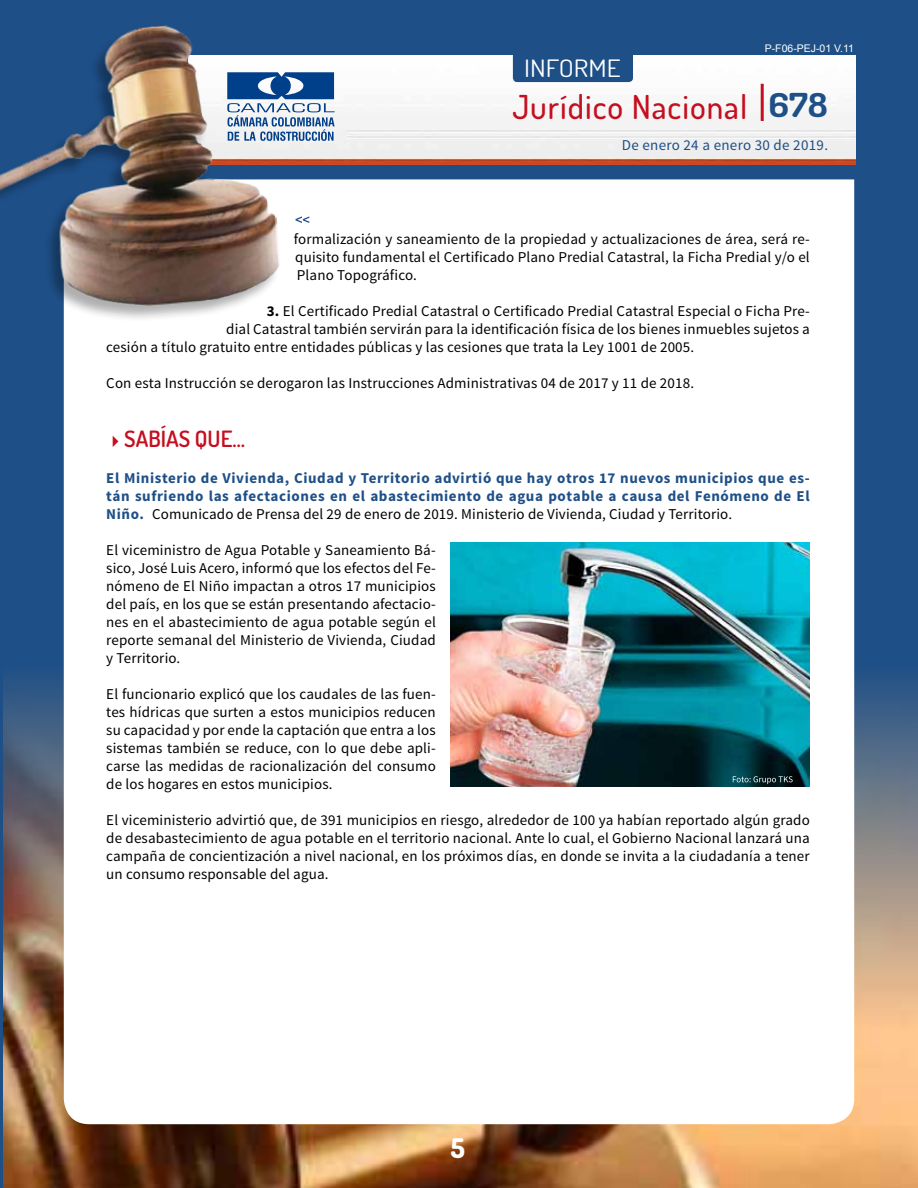
<style>
.page{position:relative;width:918px;height:1188px;background:#1e4f87}
.page>*{position:absolute;margin:0;border:0;box-sizing:border-box;transform-origin:0 0}
.t1{font:500 33px "Dosis";letter-spacing:.03em;color:#c50e1f}
.t2{font:800 27px "Dosis";color:#fff}
.t3{font:24px "Dosis";color:#fff;scale:1.14 1}
.t4{font:600 22.5px "Dosis";color:#c50e1f}
.t5{font:15px/18px "Source Sans Pro";letter-spacing:.01em;color:#000;text-align:justify}
.t6{font:700 15px/18px "Source Sans Pro";letter-spacing:.04em;color:#1e4f87;text-align:justify}
.t7{font:15px "Source Sans Pro";letter-spacing:.02em;color:#1e4f87}
.t8{font:10.5px "Arial";color:#fff}
.s1{font-weight:700;color:#1e4f87}
.s2{font-weight:700}
.s3{font-weight:400;color:#000}
</style>
<div class="page">
<img style="left:4px;top:665px;width:914px;height:523px">
<div style="left:64px;top:179px;width:790px;height:945px;background:#fff"></div>
<img style="left:282px;top:55px;width:574px;height:109px">
<div style="left:513px;top:37px;width:120px;height:45px;background:#1e4f87;border-radius:4px"></div>
<hr style="left:761px;top:84px;width:3px;height:37px;background:#c50e1f">
<div style="left:0;top:26px;width:280px;height:297px;background:#000;opacity:.32"></div>
<img style="left:0;top:25px;width:282px;height:291px">
<svg style="left:227px;top:72px;width:108px;height:69px;background:#7999bf"></svg>
<svg style="left:296px;top:216px;width:13px;height:7px"></svg>
<img style="left:451px;top:542px;width:358px;height:245px">
<svg style="left:733px;top:776px;width:60px;height:8px"></svg>
<h3 class="t3" style="left:524px;top:53px;width:86px">INFORME</h3>
<p class="t8" style="left:765px;top:42px;width:91px">P-F06-PEJ-01 V.11</p>
<h1 class="t1" style="left:512px;top:85px;width:317px">Jurídico Nacional <span class="s1">678</span></h1>
<p class="t7" style="left:622px;top:136px;width:208px">De enero 24 a enero 30 de 2019.</p>
<p class="t5" style="left:294px;top:231px;width:517px">formalización y saneamiento de la propiedad y actualizaciones de área, será re&shy;quisito fundamental el Certificado Plano Predial Catastral, la Ficha Predial y/o el Plano Topográfico.</p>
<p class="t5" style="left:267px;top:303px;width:544px"><span class="s2">3.</span> El Certificado Predial Catastral o Certificado Predial Catastral Especial o Ficha Pre-</p>
<p class="t5" style="left:226px;top:321px;width:585px">dial Catastral también servirán para la identificación física de los bienes inmuebles sujetos a</p>
<p class="t5" style="left:106px;top:339px;width:589px">cesión a título gratuito entre entidades públicas y las cesiones que trata la Ley 1001 de 2005.</p>
<p class="t5" style="left:106px;top:375px;width:589px">Con esta Instrucción se derogaron las Instrucciones Administrativas 04 de 2017 y 11 de 2018.</p>
<h3 class="t4" style="left:106px;top:424px;width:140px">✔SABÍAS QUE…</h3>
<p class="t6" style="left:106px;top:469px;width:705px">El Ministerio de Vivienda, Ciudad y Territorio advirtió que hay otros 17 nuevos municipios que es&shy;tán sufriendo las afectaciones en el abastecimiento de agua potable a causa del Fenómeno de El Niño. <span class="s3">Comunicado de Prensa del 29 de enero de 2019. Ministerio de Vivienda, Ciudad y Territorio.</span></p>
<p class="t5" style="left:106px;top:541px;width:331px">El viceministro de Agua Potable y Saneamiento Bá&shy;sico, José Luis Acero, informó que los efectos del Fe&shy;nómeno de El Niño impactan a otros 17 municipios del país, en los que se están presentando afectacio&shy;nes en el abastecimiento de agua potable según el reporte semanal del Ministerio de Vivienda, Ciudad y Territorio.</p>
<p class="t5" style="left:106px;top:685px;width:331px">El funcionario explicó que los caudales de las fuen&shy;tes hídricas que surten a estos municipios reducen su capacidad y por ende la captación que entra a los sistemas también se reduce, con lo que debe apli&shy;carse las medidas de racionalización del consumo de los hogares en estos municipios.</p>
<p class="t5" style="left:106px;top:811px;width:705px">El viceministerio advirtió que, de 391 municipios en riesgo, alrededor de 100 ya habían reportado algún grado de desabastecimiento de agua potable en el territorio nacional. Ante lo cual, el Gobierno Nacional lanzará una campaña de concientización a nivel nacional, en los próximos días, en donde se invita a la ciudadanía a tener un consumo responsable del agua.</p>
<h2 class="t2" style="left:451px;top:1131px;width:16px">5</h2>
</div>
